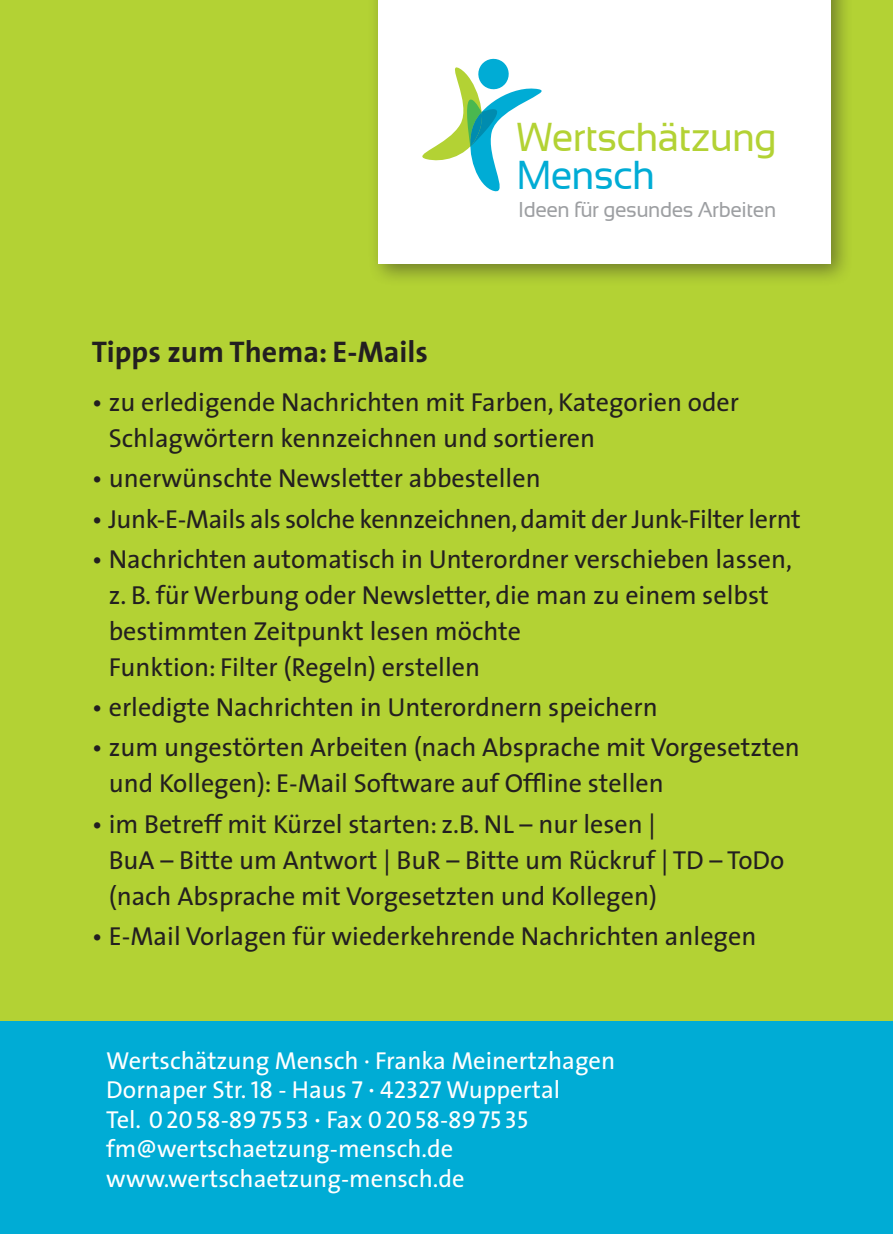
<style>
.page{position:relative;width:893px;height:1234px;background:#fff}
.page>*{position:absolute;margin:0;border:0;box-sizing:border-box;transform-origin:0 0}
.t1{font:40.5px/38.4px "Sansation";letter-spacing:-.02em;color:#b3d234}
.t2{font:700 30px "The Sans";color:#231f20}
.t3{font:26.1px/36px "The Sans";color:#231f20}
.t4{font:24.6px "The Sans";color:#fff}
.t5{font:24.6px "The Sans Caps";color:#fff}
.t6{font:21.6px "Sansation";letter-spacing:-.02em;color:#9d9fa2}
.s1{color:#00acd5}
.s2{font-family:"The Sans Caps"}
.s3{font-family:"The Sans Caps";font-size:15px}
.s4{font-family:"The Sans"}
.s5{font-family:"The Sans";font-size:15px}
</style>
<div class="page">
<div style="left:0;top:0;width:893px;height:1233px;background:#b3d234"></div>
<div style="left:0;top:1020px;width:893px;height:213px;background:#00acd5"></div>
<div style="left:368px;top:0;width:486px;height:287px;background:#231f20;opacity:.47"></div>
<div style="left:378px;top:0;width:453px;height:264px;background:#fff"></div>
<svg style="left:422px;top:59px;width:120px;height:133px"></svg>
<p class="t1" style="left:516px;top:117px;width:262px">Wertschätzung<br><span class="s1">Mensch</span></p>
<p class="t6" style="left:518px;top:197px;width:260px">Ideen für gesundes Arbeiten</p>
<p class="t2" style="left:92px;top:327px;width:338px">Tipps zum Thema: E-Mails</p>
<p class="t3" style="left:109px;top:383px;width:632px;text-indent:-17px">• zu erledigende Nachrichten mit Farben, Kategorien oder<br>Schlagwörtern kennzeichnen und sortieren</p>
<p class="t3" style="left:92px;top:459px;width:450px">• unerwünschte Newsletter abbestellen</p>
<p class="t3" style="left:92px;top:500px;width:710px">• Junk-E-Mails als solche kennzeichnen, damit der Junk-Filter lernt</p>
<p class="t3" style="left:109px;top:540px;width:685px;text-indent:-17px">• Nachrichten automatisch in Unterordner verschieben lassen, z. B. für Werbung oder Newsletter, die man zu einem selbst bestimmten Zeitpunkt lesen möchte<br>Funktion: Filter (Regeln) erstellen</p>
<p class="t3" style="left:92px;top:688px;width:567px">• erledigte Nachrichten in Unterordnern speichern</p>
<p class="t3" style="left:109px;top:728px;width:693px;text-indent:-17px">• zum ungestörten Arbeiten (nach Absprache mit Vorgesetzten und Kollegen): E-Mail Software auf Offline stellen</p>
<p class="t3" style="left:109px;top:805px;width:677px;text-indent:-17px">• im Betreff mit Kürzel starten: z.B. NL – nur lesen |<br>BuA – Bitte um Antwort | BuR – Bitte um Rückruf | TD – ToDo (nach Absprache mit Vorgesetzten und Kollegen)</p>
<p class="t3" style="left:92px;top:917px;width:666px">• E-Mail Vorlagen für wiederkehrende Nachrichten anlegen</p>
<p class="t4" style="left:106px;top:1039px;width:510px">Wertschätzung Mensch · Franka Meinertzhagen</p>
<p class="t4" style="left:106px;top:1069px;width:455px">Dornaper Str. <span class="s2">18 -</span> Haus <span class="s2">7</span> <span class="s3">•</span> <span class="s2">42327</span> Wuppertal</p>
<p class="t5" style="left:106px;top:1098px;width:424px"><span class="s4">Tel.</span> 02058-8975 53 <span class="s5">•</span> <span class="s4">Fax</span> 02058-8975 35</p>
<p class="t4" style="left:106px;top:1128px;width:349px">fm@wertschaetzung-mensch.de</p>
<p class="t4" style="left:106px;top:1157px;width:360px">www.wertschaetzung-mensch.de</p>
</div>
